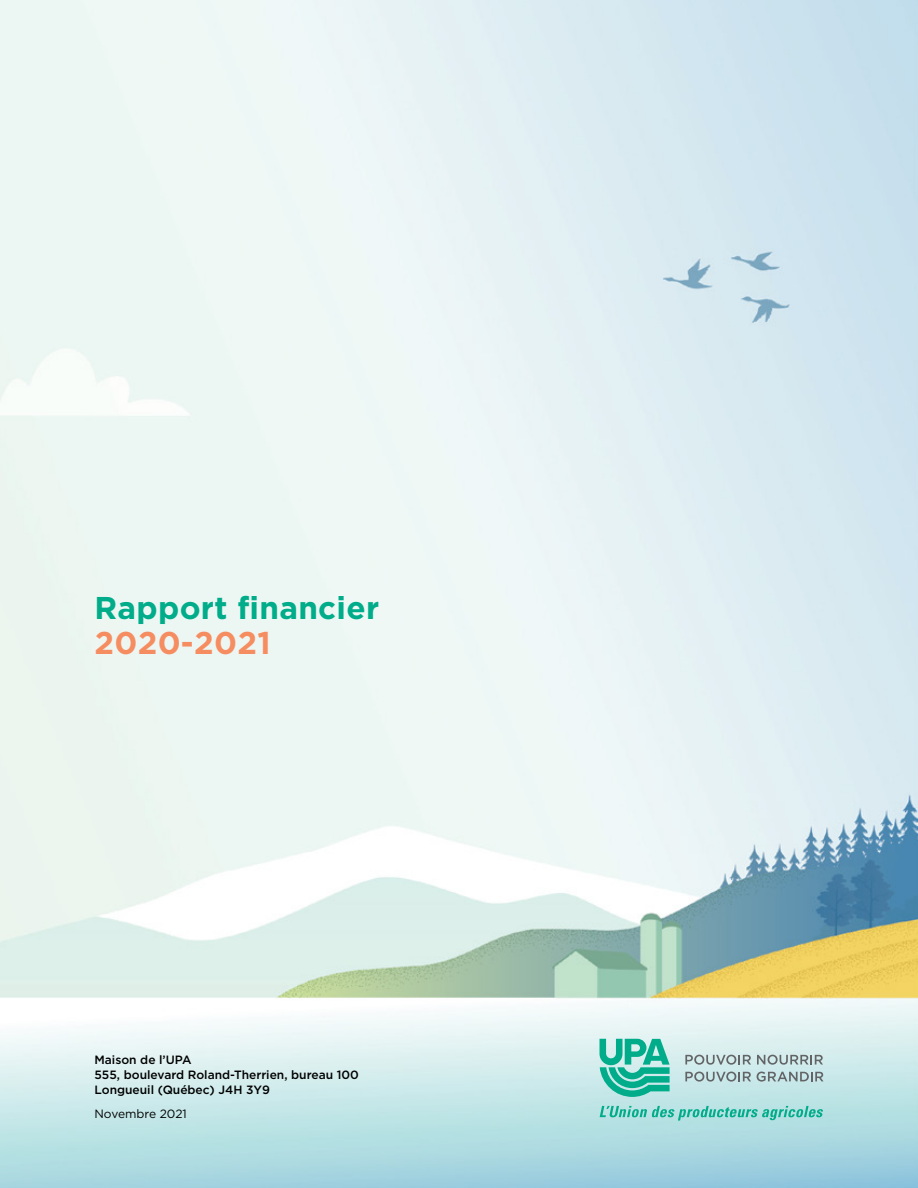
<style>
.page{position:relative;width:918px;height:1188px;background:#fff}
.page>*{position:absolute;margin:0;border:0;box-sizing:border-box;transform-origin:0 0}
.t1{font:700 31.5px "Gotham";letter-spacing:.01em;color:#00ac89}
.t2{font:700 31.5px "Gotham";color:#f68d61}
.t3{font:500 12px/15px "Gotham";color:#000}
.t4{font:12px "Gotham";color:#000}
</style>
<div class="page">
<img style="left:0;top:0;width:918px;height:1188px">
<svg style="left:685px;top:1055px;width:66px;height:10px"></svg>
<svg style="left:757px;top:1055px;width:66px;height:10px"></svg>
<svg style="left:685px;top:1072px;width:66px;height:10px"></svg>
<svg style="left:757px;top:1072px;width:66px;height:10px"></svg>
<svg style="left:600px;top:1039px;width:70px;height:58px;background:#55c6b1"></svg>
<svg style="left:600px;top:1106px;width:223px;height:15px;background:#81d1c8"></svg>
<h1 class="t1" style="left:94px;top:587px;width:286px">Rapport financier</h1>
<h1 class="t2" style="left:94px;top:622px;width:178px">2020-2021</h1>
<p class="t3" style="left:94px;top:1052px;width:266px">Maison de l’UPA<br>555, boulevard Roland-Therrien, bureau 100<br>Longueuil (Québec) J4H 3Y9</p>
<p class="t4" style="left:94px;top:1106px;width:94px">Novembre 2021</p>
</div>
